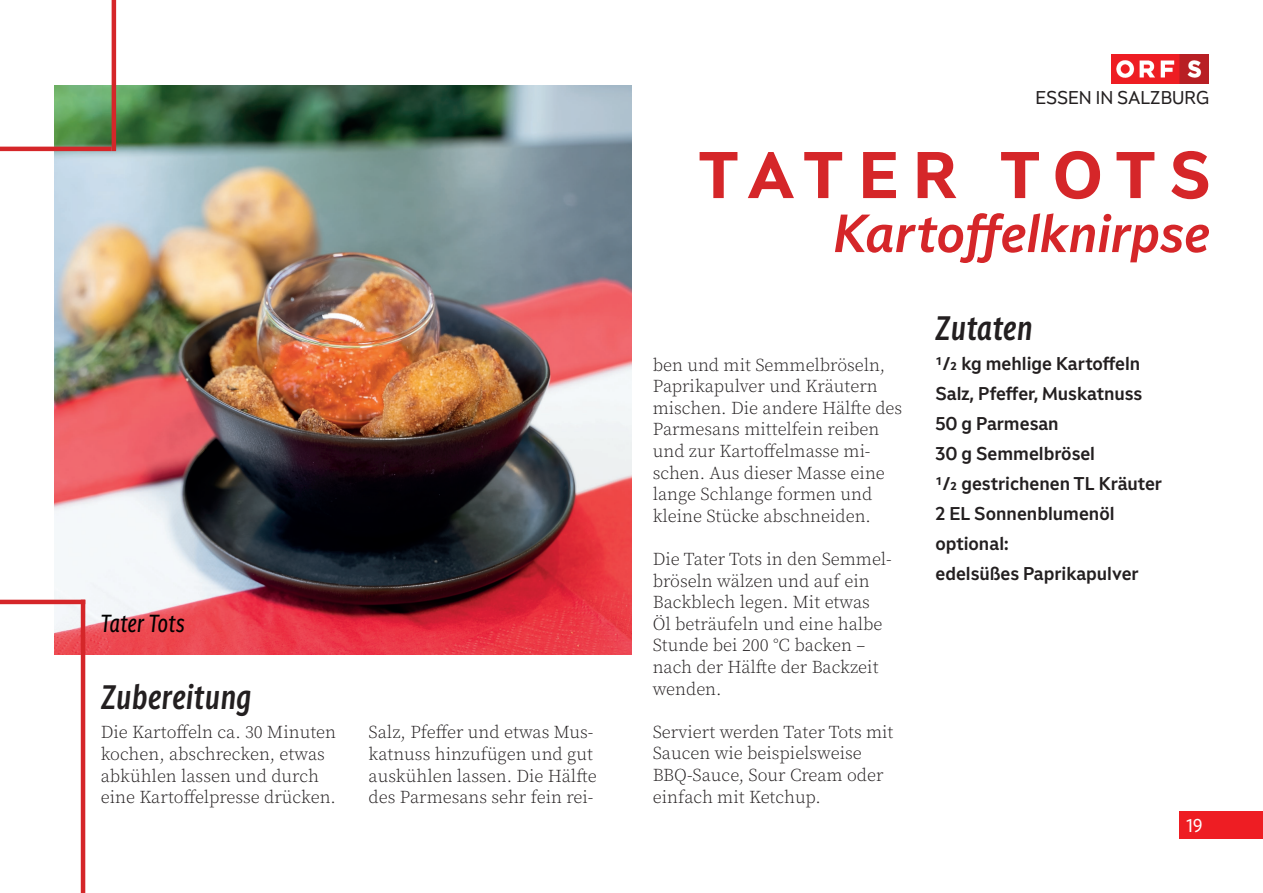
<style>
.page{position:relative;width:1263px;height:893px;background:#fff}
.page>*{position:absolute;margin:0;border:0;box-sizing:border-box;transform-origin:0 0}
.t1{font:700 64.5px "ORF Universal Basic HL";letter-spacing:.19em;color:#d52629}
.t2{font:italic 500 52.5px "ORF Universal Basic HL";color:#d52629}
.t3{font:italic 500 33px "ORF Universal Cond TX";color:#231f20}
.t4{font:italic 24px "ORF Universal Cond TX";letter-spacing:-.01em;color:#000}
.t5{font:300 18px/21.6px "Source Serif Pro";color:#231f20}
.t6{font:500 18px/30px "ORF Universal Basic HL";color:#231f20}
.t7{font:18px "ORF Universal Basic HL";color:#231f20}
.t8{font:18px "ORF Universal Cond TX";color:#fff}
</style>
<div class="page">
<img style="left:54px;top:86px;width:577px;height:568px">
<img style="left:1111px;top:54px;width:98px;height:29px">
<hr style="left:81px;top:600px;width:4px;height:293px;background:#d52629">
<hr style="left:112px;top:0;width:4px;height:151px;background:#d52629">
<hr style="left:0;top:147px;width:112px;height:4px;background:#d52629">
<hr style="left:0;top:600px;width:85px;height:4px;background:#d52629">
<div style="left:1179px;top:812px;width:84px;height:27px;background:#ee1d23"></div>
<h3 class="t4" style="left:100px;top:608px;width:87px">Tater Tots</h3>
<h3 class="t3" style="left:101px;top:676px;width:153px">Zubereitung</h3>
<p class="t5" style="left:101px;top:722px;width:237px">Die Kartoffeln ca. 30 Minuten kochen, abschrecken, etwas abkühlen lassen und durch eine Kartoffelpresse drücken.</p>
<p class="t5" style="left:369px;top:722px;width:230px">Salz, Pfeffer und etwas Mus&shy;katnuss hinzufügen und gut auskühlen lassen. Die Hälfte des Parmesans sehr fein rei-</p>
<p class="t7" style="left:1035px;top:86px;width:175px">ESSEN IN SALZBURG</p>
<h1 class="t1" style="left:698px;top:134px;width:513px">TATER TOTS</h1>
<h2 class="t2" style="left:833px;top:200px;width:378px">Kartoffelknirpse</h2>
<p class="t5" style="left:653px;top:354px;width:251px">ben und mit Semmelbröseln,<br>Paprikapulver und Kräutern mischen. Die andere Hälfte des<br>Parmesans mittelfein reiben und zur Kartoffelmasse mi&shy;schen. Aus dieser Masse eine lange Schlange formen und kleine Stücke abschneiden.</p>
<p class="t5" style="left:653px;top:548px;width:240px">Die Tater Tots in den Semmel&shy;bröseln wälzen und auf ein<br>Backblech legen. Mit etwas<br>Öl beträufeln und eine halbe<br>Stunde bei 200 °C backen ‒ nach der Hälfte der Backzeit wenden.</p>
<p class="t5" style="left:653px;top:721px;width:242px">Serviert werden Tater Tots mit<br>Saucen wie beispielsweise<br>BBQ-Sauce, Sour Cream oder einfach mit Ketchup.</p>
<h3 class="t3" style="left:935px;top:307px;width:99px">Zutaten</h3>
<p class="t6" style="left:935px;top:348px;width:228px">1/2 kg mehlige Kartoffeln<br>Salz, Pfeffer, Muskatnuss<br>50 g Parmesan<br>30 g Semmelbrösel<br>1/2 gestrichenen TL Kräuter<br>2 EL Sonnenblumenöl optional:<br>edelsüßes Paprikapulver</p>
<p class="t8" style="left:1186px;top:814px;width:18px">19</p>
</div>
